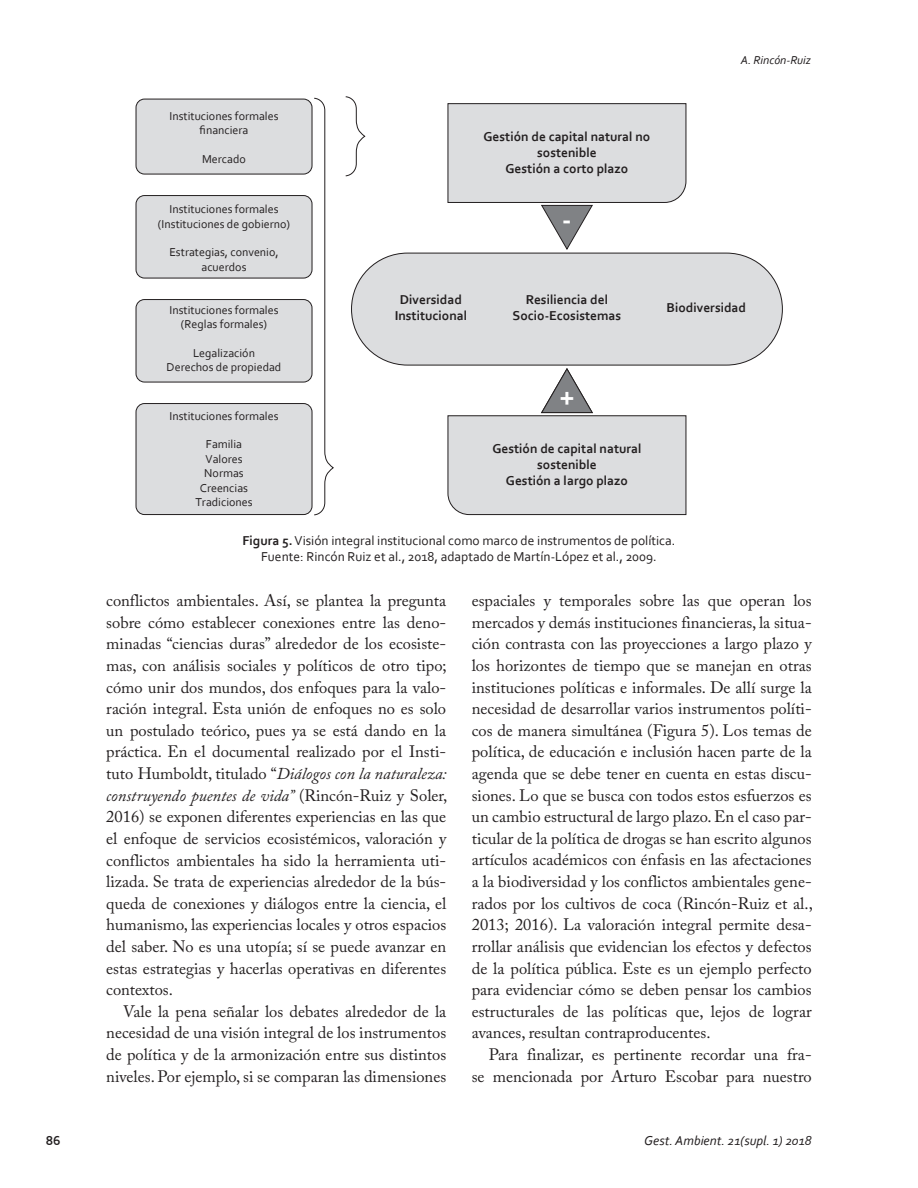
<style>
.page{position:relative;width:918px;height:1188px;background:#fff}
.page>*{position:absolute;margin:0;border:0;box-sizing:border-box;transform-origin:0 0}
.t1{font:700 30px "Corbel";color:#fff}
.t2{font:16.5px/21.6px "Adobe Caslon Pro";color:#231f20;text-align:justify}
.t3{font:700 13.5px/16.2px "Corbel";color:#231f20;text-align:center}
.t4{font:13.5px/16.2px "Corbel";color:#231f20;text-align:center}
.t5{font:italic 13.5px "Corbel";color:#231f20}
.t6{font:12px/14.4px "Corbel";color:#231f20;text-align:center}
.t7{font:italic 12px "Corbel";color:#231f20}
.s1{font-weight:700}
.s2{font-style:italic}
</style>
<div class="page">
<div style="left:136px;top:404px;width:176px;height:111px;background:#dcdddf;border-radius:9px"></div>
<div style="left:136px;top:403px;width:176px;height:112px;border:1px solid #231f20;border-radius:9px"></div>
<div style="left:136px;top:300px;width:176px;height:82px;background:#dcdddf;border-radius:9px"></div>
<div style="left:136px;top:299px;width:176px;height:83px;border:1px solid #231f20;border-radius:9px"></div>
<div style="left:136px;top:196px;width:176px;height:82px;background:#dcdddf;border-radius:9px"></div>
<div style="left:136px;top:195px;width:176px;height:83px;border:1px solid #231f20;border-radius:9px"></div>
<div style="left:136px;top:99px;width:176px;height:75px;background:#dcdddf;border-radius:9px"></div>
<div style="left:136px;top:99px;width:176px;height:75px;border:1px solid #231f20;border-radius:9px"></div>
<svg style="left:345px;top:96px;width:21px;height:81px"></svg>
<svg style="left:314px;top:97px;width:20px;height:418px"></svg>
<div style="left:352px;top:253px;width:430px;height:112px;background:#dcdddf;border-radius:56px"></div>
<div style="left:351px;top:253px;width:432px;height:112px;border:1px solid #231f20;border-radius:56px"></div>
<svg style="left:447px;top:103px;width:240px;height:147px"></svg>
<svg style="left:447px;top:368px;width:240px;height:147px"></svg>
<p class="t6" style="left:169px;top:109px;width:111px">Instituciones formales financiera</p>
<p class="t6" style="left:202px;top:152px;width:45px">Mercado</p>
<p class="t6" style="left:158px;top:202px;width:134px">Instituciones formales (Instituciones de gobierno)</p>
<p class="t6" style="left:169px;top:245px;width:111px">Estrategias, convenio, acuerdos</p>
<p class="t6" style="left:169px;top:302px;width:111px">Instituciones formales (Reglas formales)</p>
<p class="t6" style="left:167px;top:345px;width:116px">Legalización<br>Derechos de propiedad</p>
<p class="t6" style="left:169px;top:408px;width:111px">Instituciones formales</p>
<p class="t6" style="left:195px;top:437px;width:59px">Familia<br>Valores<br>Normas<br>Creencias<br>Tradiciones</p>
<p class="t3" style="left:484px;top:128px;width:168px">Gestión de capital natural no sostenible<br>Gestión a corto plazo</p>
<h1 class="t1" style="left:562px;top:200px;width:11px">-</h1>
<p class="t7" style="left:741px;top:52px;width:72px">A. Rincón-Ruiz</p>
<p class="t3" style="left:395px;top:291px;width:74px">Diversidad<br>Institucional</p>
<p class="t3" style="left:513px;top:291px;width:110px">Resiliencia del<br>Socio-Ecosistemas</p>
<p class="t3" style="left:667px;top:299px;width:81px">Biodiversidad</p>
<h1 class="t1" style="left:559px;top:377px;width:17px">+</h1>
<p class="t3" style="left:492px;top:440px;width:151px">Gestión de capital natural sostenible<br>Gestión a largo plazo</p>
<p class="t4" style="left:243px;top:532px;width:434px"><span class="s1">Figura 5.</span> Visión integral institucional como marco de instrumentos de política.<br>Fuente: Rincón Ruiz et al., 2018, adaptado de Martín-López et al., 2009.</p>
<p class="t2" style="left:106px;top:590px;width:343px">conflictos ambientales. Así, se plantea la pregunta sobre cómo establecer conexiones entre las deno&shy;minadas “ciencias duras” alrededor de los ecosiste&shy;mas, con análisis sociales y políticos de otro tipo; cómo unir dos mundos, dos enfoques para la valo&shy;ración integral. Esta unión de enfoques no es solo un postulado teórico, pues ya se está dando en la práctica. En el documental realizado por el Insti&shy;tuto Humboldt, titulado “<span class="s2">Diálogos con la naturaleza: construyendo puentes de vida”</span> (Rincón-Ruiz y Soler, 2016) se exponen diferentes experiencias en las que el enfoque de servicios ecosistémicos, valoración y conflictos ambientales ha sido la herramienta uti&shy;lizada. Se trata de experiencias alrededor de la bús&shy;queda de conexiones y diálogos entre la ciencia, el humanismo, las experiencias locales y otros espacios del saber. No es una utopía; sí se puede avanzar en estas estrategias y hacerlas operativas en diferentes contextos.</p>
<p class="t2" style="left:106px;top:1000px;width:341px;text-indent:17px">Vale la pena señalar los debates alrededor de la necesidad de una visión integral de los instrumentos de política y de la armonización entre sus distintos niveles. Por ejemplo, si se comparan las dimensiones</p>
<p class="t2" style="left:472px;top:590px;width:343px">espaciales y temporales sobre las que operan los mercados y demás instituciones financieras, la situa&shy;ción contrasta con las proyecciones a largo plazo y los horizontes de tiempo que se manejan en otras instituciones políticas e informales. De allí surge la necesidad de desarrollar varios instrumentos políti&shy;cos de manera simultánea (Figura 5). Los temas de política, de educación e inclusión hacen parte de la agenda que se debe tener en cuenta en estas discu&shy;siones. Lo que se busca con todos estos esfuerzos es un cambio estructural de largo plazo. En el caso par&shy;ticular de la política de drogas se han escrito algunos artículos académicos con énfasis en las afectaciones a la biodiversidad y los conflictos ambientales gene&shy;rados por los cultivos de coca (Rincón-Ruiz et al., 2013; 2016). La valoración integral permite desa&shy;rrollar análisis que evidencian los efectos y defectos de la política pública. Este es un ejemplo perfecto para evidenciar cómo se deben pensar los cambios estructurales de las políticas que, lejos de lograr avances, resultan contraproducentes.</p>
<p class="t2" style="left:472px;top:1043px;width:341px;text-align:right">Para finalizar, es pertinente recordar una fra&shy;se mencionada por Arturo Escobar para nuestro</p>
<p class="t3" style="left:46px;top:1132px;width:16px">86</p>
<p class="t5" style="left:644px;top:1132px;width:169px">Gest. Ambient. 21(supl. 1) 2018</p>
</div>
